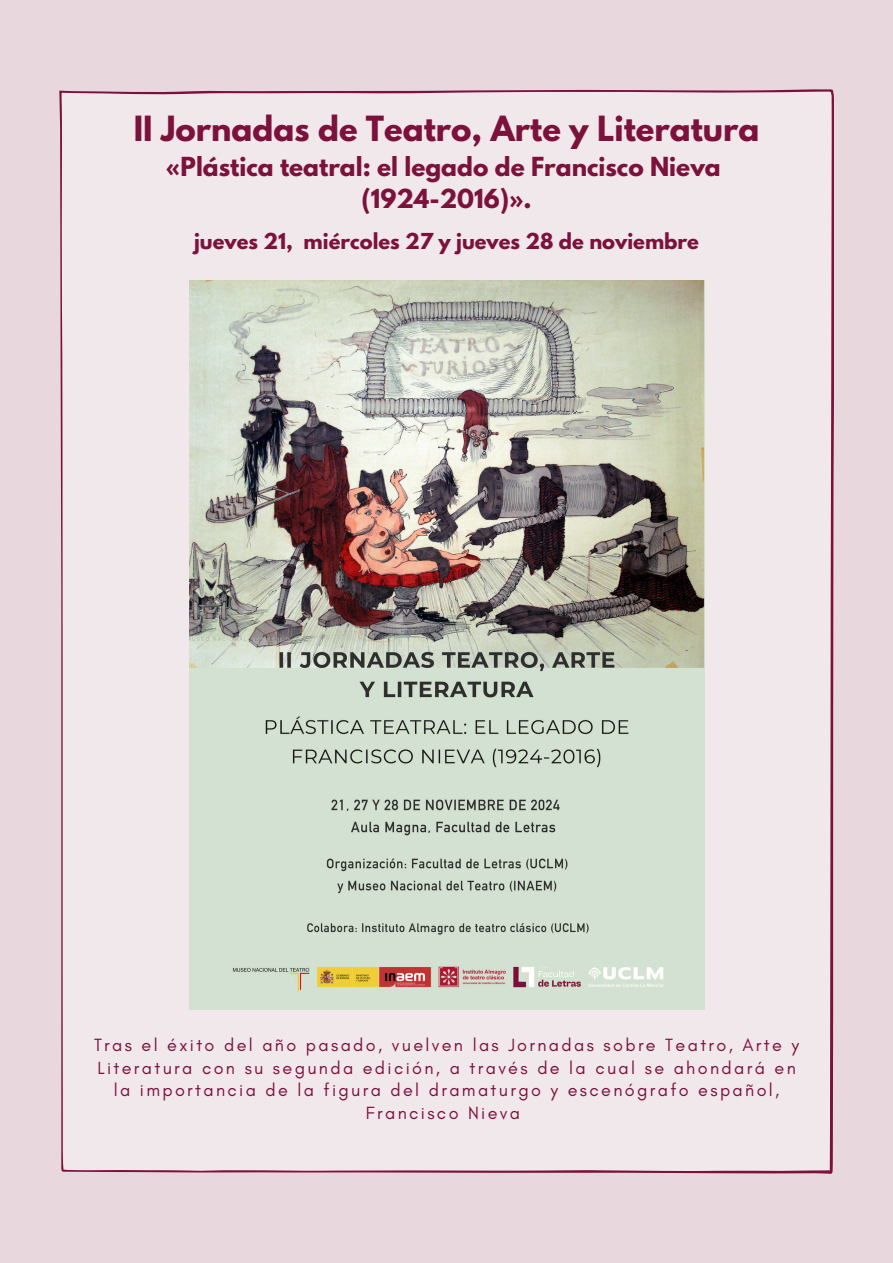
<style>
.page{position:relative;width:893px;height:1263px;background:#e8d8dd}
.page>*{position:absolute;margin:0;border:0;box-sizing:border-box;transform-origin:0 0}
.t1{font:700 30.75px "League Spartan";color:#7c123c}
.t2{font:700 23.25px/32.1px "League Spartan";color:#7c123c;text-align:center}
.t3{font:700 19.5px "League Spartan";color:#7c123c}
.t4{font:18px/22.5px "Glacial Indifference";letter-spacing:.13em;color:#7c123c;text-align:center}
</style>
<div class="page">
<div style="left:59px;top:89px;width:775px;height:1085px;background:#f1e8eb"></div>
<img style="left:189px;top:281px;width:515px;height:728px">
<h2 class="t1" style="left:134px;top:113px;width:627px">II Jornadas de Teatro, Arte y Literatura</h2>
<h2 class="t2" style="left:166px;top:154px;width:556px">«Plástica teatral: el legado de Francisco Nieva (1924-2016)».</h2>
<p class="t3" style="left:194px;top:231px;width:506px">jueves 21, miércoles 27 y jueves 28 de noviembre</p>
<p class="t4" style="left:94px;top:1033px;width:706px">Tras el éxito del año pasado, vuelven las Jornadas sobre Teatro, Arte y Literatura con su segunda edición, a través de la cual se ahondará en la importancia de la figura del dramaturgo y escenógrafo español, Francisco Nieva</p>
</div>
